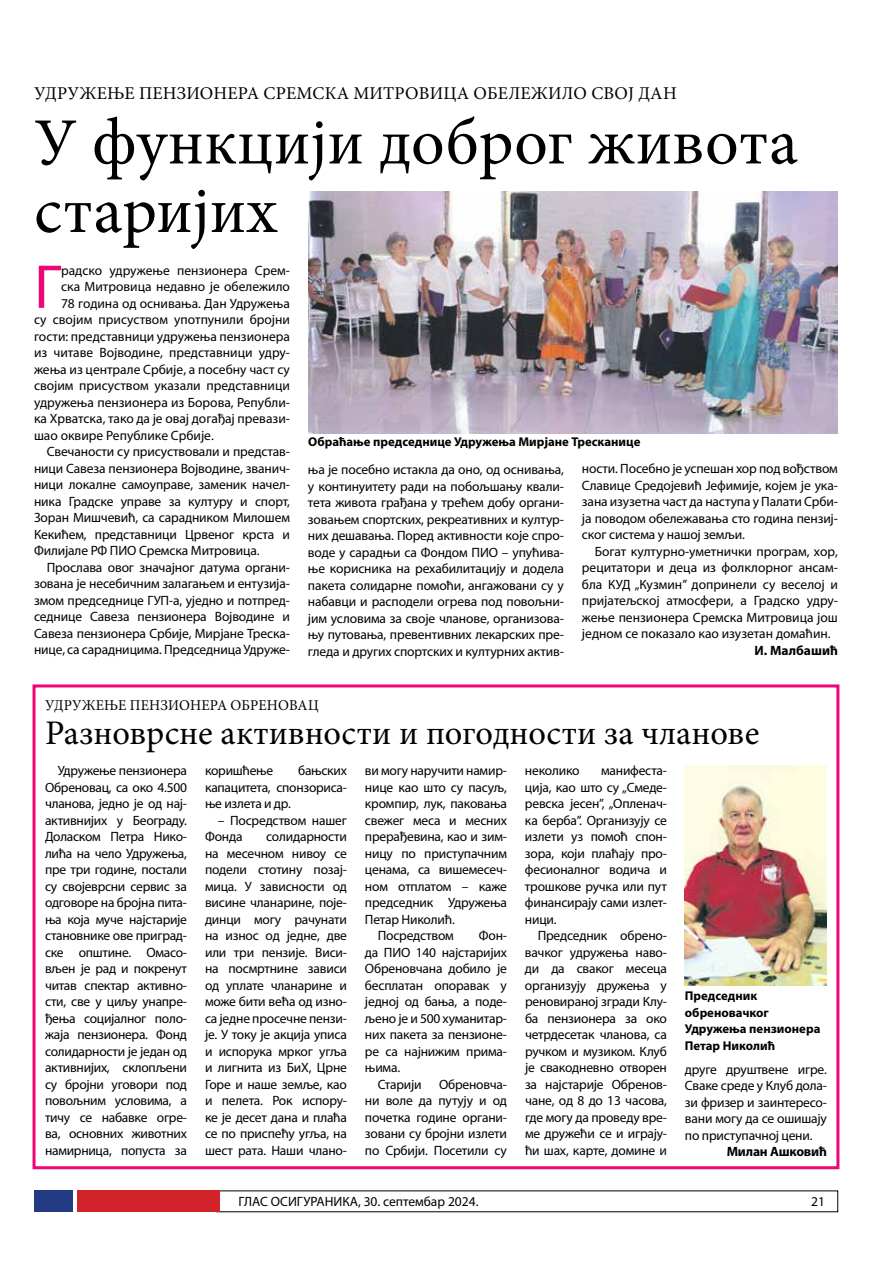
<style>
.page{position:relative;width:893px;height:1263px;background:#fff}
.page>*{position:absolute;margin:0;border:0;box-sizing:border-box;transform-origin:0 0}
.t1{font:66px/68.6px "Minion Pro";color:#000}
.t2{font:62.4px "Myriad Pro";color:#ed0677}
.t3{font:34.5px "Minion Pro";color:#000}
.t4{font:18px "Minion Pro";letter-spacing:.01em;color:#000}
.t5{font:15px "Minion Pro";letter-spacing:.01em;color:#000}
.t6{font:13.5px/16.5px "Myriad Pro";letter-spacing:-.01em;color:#000;text-align:justify}
.t7{font:700 13.5px "Myriad Pro";letter-spacing:-.015em;color:#000}
.t8{font:700 12.75px/16.5px "Myriad Pro";color:#000}
</style>
<div class="page">
<div style="left:34px;top:1191px;width:38px;height:21px;background:#223983"></div>
<div style="left:77px;top:1191px;width:142px;height:21px;background:#d2232a"></div>
<img style="left:308px;top:192px;width:530px;height:242px">
<div style="left:33px;top:684px;width:806px;height:485px;background:#fff;border:3px solid #ed0677"></div>
<img style="left:685px;top:765px;width:142px;height:220px">
<h3 class="t4" style="left:34px;top:81px;width:644px">УДРУЖЕЊЕ ПЕНЗИОНЕРА СРЕМСКА МИТРОВИЦА ОБЕЛЕЖИЛО СВОЈ ДАН</h3>
<h1 class="t1" style="left:34px;top:108px;width:765px">У функцији доброг живота старијих</h1>
<h2 class="t2" style="left:34px;top:248px;width:29px">Г</h2>
<p class="t6" style="left:61px;top:262px;width:230px">радско удружење пензионера Срем-</p>
<p class="t6" style="left:61px;top:278px;width:230px">ска Митровица недавно је обележило</p>
<p class="t6" style="left:61px;top:295px;width:230px">78 година од оснивања. Дан Удружења</p>
<p class="t6" style="left:34px;top:311px;width:257px">су својим присуством употпунили бројни</p>
<p class="t6" style="left:34px;top:328px;width:257px">гости: представници удружења пензионера</p>
<p class="t6" style="left:34px;top:344px;width:257px">из читаве Војводине, представници удру-</p>
<p class="t6" style="left:34px;top:361px;width:257px">жења из централе Србије, а посебну част су</p>
<p class="t6" style="left:34px;top:377px;width:257px">својим присуством указали представници</p>
<p class="t6" style="left:34px;top:394px;width:257px">удружења пензионера из Борова, Републи-</p>
<p class="t6" style="left:34px;top:410px;width:257px">ка Хрватска, тако да је овај догађај превази-</p>
<p class="t6" style="left:34px;top:427px;width:181px">шао оквире Републике Србије.</p>
<p class="t6" style="left:47px;top:443px;width:244px">Свечаности су присуствовали и представ-</p>
<p class="t6" style="left:34px;top:460px;width:257px">ници Савеза пензионера Војводине, званич-</p>
<p class="t6" style="left:34px;top:476px;width:257px">ници локалне самоуправе, заменик начел-</p>
<p class="t6" style="left:34px;top:493px;width:257px">ника Градске управе за културу и спорт,</p>
<p class="t6" style="left:34px;top:509px;width:257px">Зоран Мишчевић, са сарадником Милошем</p>
<p class="t6" style="left:34px;top:526px;width:257px">Кекићем, представници Црвеног крста и</p>
<p class="t6" style="left:34px;top:542px;width:227px">Филијале РФ ПИО Сремска Митровица.</p>
<p class="t6" style="left:47px;top:559px;width:244px">Прослава овог значајног датума органи-</p>
<p class="t6" style="left:34px;top:575px;width:257px">зована је несебичним залагањем и ентузија-</p>
<p class="t6" style="left:34px;top:592px;width:257px">змом председнице ГУП-а, уједно и потпред-</p>
<p class="t6" style="left:34px;top:608px;width:257px">седнице Савеза пензионера Војводине и</p>
<p class="t6" style="left:34px;top:625px;width:257px">Савеза пензионера Србије, Мирјане Треска-</p>
<p class="t6" style="left:34px;top:641px;width:257px">нице, са сарадницима. Председница Удруже-</p>
<p class="t8" style="left:308px;top:433px;width:334px">Обраћање председнице Удружења Мирјане Тресканице</p>
<p class="t6" style="left:308px;top:461px;width:257px">ња је посебно истакла да оно, од оснивања, у континуитету ради на побољшању квали&shy;тета живота грађана у трећем добу органи&shy;зовањем спортских, рекреативних и култур&shy;них дешавања. Поред активности које спро&shy;воде у сарадњи са Фондом ПИО – упућива&shy;ње корисника на рехабилитацију и додела пакета солидарне помоћи, ангажовани су у набавци и расподели огрева под повољни&shy;јим условима за своје чланове, организова&shy;њу путовања, превентивних лекарских пре&shy;гледа и других спортских и културних актив-</p>
<p class="t6" style="left:582px;top:460px;width:257px">ности. Посебно је успешан хор под вођством Славице Средојевић Јефимије, којем је ука&shy;зана изузетна част да наступа у Палати Срби&shy;ја поводом обележавања сто година пензиј&shy;ског система у нашој земљи.</p>
<p class="t6" style="left:582px;top:543px;width:257px;text-indent:13px">Богат културно-уметнички програм, хор, рецитатори и деца из фолклорног ансам&shy;бла КУД „Кузмин” допринели су веселој и пријатељској атмосфери, а Градско удру&shy;жење пензионера Сремска Митровица још једном се показало као изузетан домаћин.</p>
<p class="t7" style="left:754px;top:641px;width:85px">И. Малбашић</p>
<p class="t5" style="left:45px;top:695px;width:275px">УДРУЖЕЊЕ ПЕНЗИОНЕРА ОБРЕНОВАЦ</p>
<h3 class="t3" style="left:45px;top:710px;width:716px">Разноврсне активности и погодности за чланове</h3>
<p class="t6" style="left:205px;top:762px;width:143px;text-indent:93px">бањских капацитета, спонзориса&shy;ње излета и др.</p>
<p class="t6" style="left:205px;top:812px;width:143px;text-indent:13px">– Посредством нашег<br>Фонда</p>
<p class="t6" style="left:45px;top:762px;width:143px;text-indent:13px">Удружење пензионера Обреновaц, са око 4.500 чланова, једно је од нај&shy;активнијих у Београду.<br>Доласком Петра Нико&shy;лића на чело Удружења, пре три године, постали су својеврсни сервис за одговоре на бројна пита&shy;ња која муче најстарије становнике ове приград&shy;ске општине. Омасо&shy;вљен је рад и покренут читав спектар активно&shy;сти, све у циљу унапре&shy;ђења социјалног поло&shy;жаја пензионера. Фонд солидарности је један од активнијих, склопљени су бројни уговори под повољним условима, а тичу се набавке огре&shy;ва, основних животних намирница, попуста за</p>
<p class="t6" style="left:205px;top:762px;width:70px">коришћење</p>
<p class="t6" style="left:205px;top:828px;width:143px;text-indent:61px">солидарности на месечном нивоу се подели стотину позај&shy;мица. У зависности од висине чланарине, поје&shy;динци могу рачунати на износ од једне, две или три пензије. Виси&shy;на посмртнине зависи од уплате чланарине и може бити већа од изно&shy;са једне просечне пензи&shy;је. У току је акција уписа и испорукa мрког угља и лигнита из БиХ, Црне Горе и наше земље, као и пелета. Рок испору&shy;ке је десет дана и плаћа се по приспећу угља, на шест рата. Наши члано-</p>
<p class="t6" style="left:365px;top:762px;width:143px">ви могу наручити намир-</p>
<p class="t6" style="left:365px;top:779px;width:143px">нице као што су пасуљ,</p>
<p class="t6" style="left:365px;top:795px;width:143px">кромпир, лук, паковања</p>
<p class="t6" style="left:365px;top:812px;width:143px">свежег меса и месних</p>
<p class="t6" style="left:365px;top:828px;width:143px">прерађевина, као и зим-</p>
<p class="t6" style="left:365px;top:845px;width:143px">ницу по приступачним</p>
<p class="t6" style="left:365px;top:861px;width:143px">ценама, са вишемесеч-</p>
<p class="t6" style="left:365px;top:878px;width:143px">ном отплатом – каже</p>
<p class="t6" style="left:365px;top:894px;width:143px">председник Удружења</p>
<p class="t6" style="left:365px;top:910px;width:91px">Петар Николић.</p>
<p class="t6" style="left:378px;top:927px;width:78px">Посредством</p>
<p class="t6" style="left:479px;top:927px;width:29px">Фон-</p>
<p class="t6" style="left:365px;top:943px;width:143px">да ПИО 140 најстаријих</p>
<p class="t6" style="left:365px;top:960px;width:143px">Обреновчана добило је</p>
<p class="t6" style="left:365px;top:976px;width:143px">бесплатан опоравак у</p>
<p class="t6" style="left:365px;top:993px;width:143px">једној од бања, а поде-</p>
<p class="t6" style="left:365px;top:1009px;width:143px">љено је и 500 хуманитар-</p>
<p class="t6" style="left:365px;top:1026px;width:143px">них пакета за пензионе-</p>
<p class="t6" style="left:365px;top:1042px;width:143px">ре са најнижим прима-</p>
<p class="t6" style="left:365px;top:1059px;width:37px">њима.</p>
<p class="t6" style="left:378px;top:1075px;width:45px">Старији</p>
<p class="t6" style="left:365px;top:1075px;width:143px;text-indent:74px">Обреновча&shy;ни воле да путују и од почетка године органи&shy;зовани су бројни излети по Србији. Посетили су</p>
<p class="t6" style="left:525px;top:762px;width:143px;text-indent:76px">манифеста&shy;ција, као што су „Смеде&shy;ревска јесен”, „Опленач&shy;ка берба”. Организују се излети уз помоћ спон&shy;зора, који плаћају про&shy;фесионалног водича и трошкове ручка или пут финансирају сами излет&shy;ници.</p>
<p class="t6" style="left:525px;top:927px;width:143px;text-indent:13px">Председник обрено&shy;вачког удружења наво&shy;ди да сваког месеца организују дружења у реновираној згради Клу&shy;ба пензионера за око четрдесетак чланова, са ручком и музиком. Клуб је свакодневно отворен за најстарије Обренов&shy;чане, од 8 до 13 часова, где могу да проведу вре&shy;ме дружећи се и играју&shy;ћи шах, карте, домине и</p>
<p class="t6" style="left:525px;top:762px;width:56px">неколико</p>
<p class="t8" style="left:685px;top:987px;width:137px">Председник обреновачког<br>Удружења пензионера<br>Петар Николић</p>
<p class="t6" style="left:685px;top:1061px;width:143px">друге друштвене игре.<br>Сваке среде у Клуб дола&shy;зи фризер и заинтересо&shy;вани могу да се ошишају по приступачној цени.</p>
<p class="t7" style="left:727px;top:1143px;width:102px">Милан Ашковић</p>
<p class="t6" style="left:239px;top:1193px;width:241px">ГЛАС ОСИГУРАНИКА, 30. септембар 2024.</p>
<p class="t6" style="left:811px;top:1193px;width:15px">21</p>
</div>
